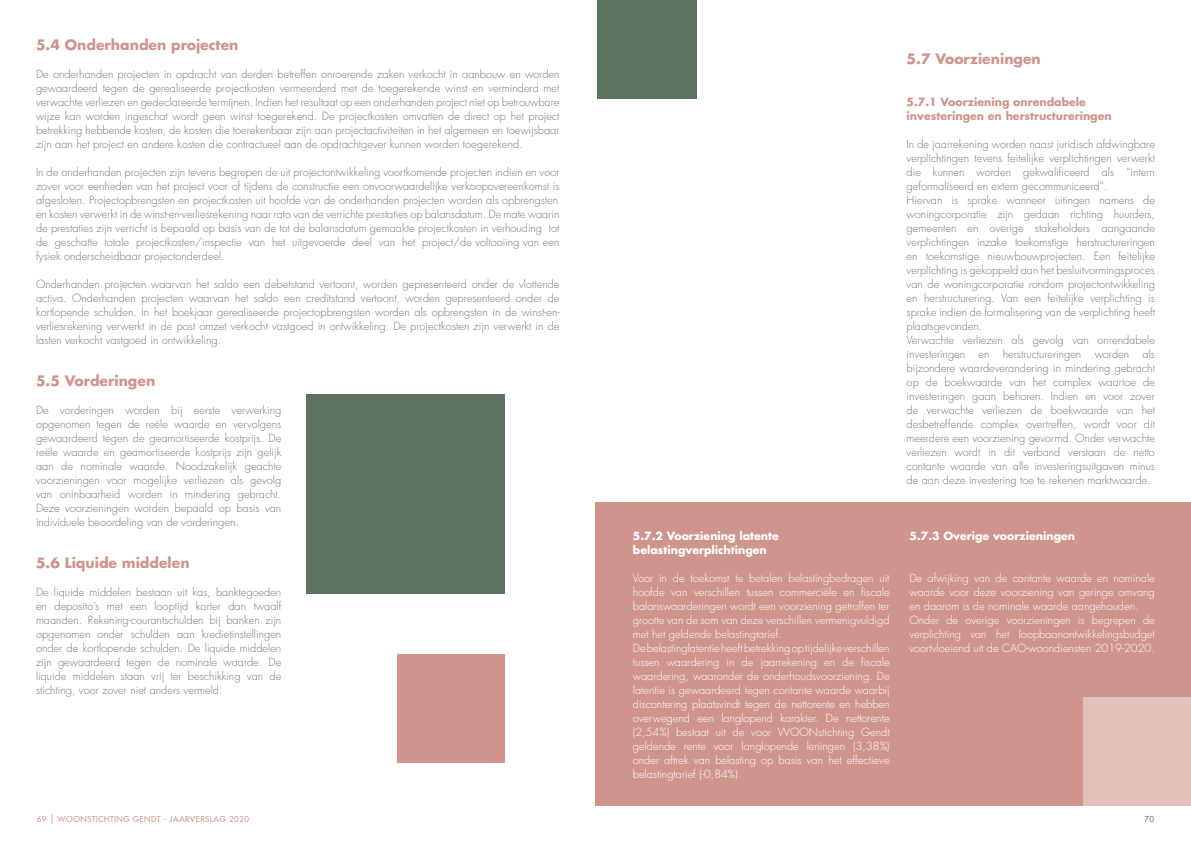
<style>
.page{position:relative;width:1191px;height:842px;background:#fff}
.page>*{position:absolute;margin:0;border:0;box-sizing:border-box;transform-origin:0 0}
.t1{font:700 14px "Futura Std";color:#cf958d}
.t2{font:300 11px/14px "Futura Std";color:#70787d;text-align:justify}
.t3{font:300 11px/14px "Futura Std";color:#fff;text-align:justify}
.t4{font:700 11px/14px "Futura Std";color:#fff}
.t5{font:700 11px/14px "Futura Std";color:#cf958d}
.t6{font:500 8px "Futura Std";letter-spacing:.06em;color:#cf958d}
.t7{font:500 8px "Futura Std";color:#70787d}
.s1{font-size:9.6px}
</style>
<div class="page">
<div style="left:595px;top:503px;width:596px;height:303px;background:#cf958d"></div>
<div style="left:597px;top:0;width:99px;height:99px;background:#5d7261"></div>
<div style="left:306px;top:395px;width:199px;height:199px;background:#5d7261"></div>
<div style="left:1083px;top:698px;width:108px;height:108px;background:#e3c1bb"></div>
<div style="left:397px;top:654px;width:108px;height:108px;background:#cf958d"></div>
<p class="t1" style="left:36px;top:35px;width:204px">5.4 Onderhanden projecten</p>
<p class="t2" style="left:36px;top:67px;width:525px">De onderhanden projecten in opdracht van derden betreffen onroerende zaken verkocht in aanbouw en worden gewaardeerd tegen de gerealiseerde projectkosten vermeerderd met de toegerekende winst en verminderd met verwachte verliezen en gedeclareerde termijnen. Indien het resultaat op een onderhanden project niet op betrouwbare wijze kan worden ingeschat wordt geen winst toegerekend. De projectkosten omvatten de direct op het project betrekking hebbende kosten, de kosten die toerekenbaar zijn aan projectactiviteiten in het algemeen en toewijsbaar zijn aan het project en andere kosten die contractueel aan de opdrachtgever kunnen worden toegerekend.</p>
<p class="t2" style="left:36px;top:165px;width:525px">In de onderhanden projecten zijn tevens begrepen de uit projectontwikkeling voortkomende projecten indien en voor zover voor eenheden van het project voor of tijdens de constructie een onvoorwaardelijke verkoopovereenkomst is afgesloten. Projectopbrengsten en projectkosten uit hoofde van de onderhanden projecten worden als opbrengsten</p>
<p class="t2" style="left:36px;top:207px;width:525px">en kosten verwerkt in de winst-en-verliesrekening naar rato van de verrichte prestaties op balansdatum. De mate waarin de prestaties zijn verricht is bepaald op basis van de tot de balansdatum gemaakte projectkosten in verhouding tot de geschatte totale projectkosten/inspectie van het uitgevoerde deel van het project/de voltooiing van een fysiek onderscheidbaar projectonderdeel.</p>
<p class="t2" style="left:36px;top:277px;width:525px">Onderhanden projecten waarvan het saldo een debetstand vertoont, worden gepresenteerd onder de vlottende activa. Onderhanden projecten waarvan het saldo een creditstand vertoont, worden gepresenteerd onder de kortlopende schulden. In het boekjaar gerealiseerde projectopbrengsten worden als opbrengsten in de winst-en&shy;verliesrekening verwerkt in de post omzet verkocht vastgoed in ontwikkeling. De projectkosten zijn verwerkt in de lasten verkocht vastgoed in ontwikkeling.</p>
<p class="t1" style="left:36px;top:371px;width:121px">5.5 Vorderingen</p>
<p class="t2" style="left:36px;top:403px;width:247px">De vorderingen worden bij eerste verwerking opgenomen tegen de reële waarde en vervolgens gewaardeerd tegen de geamortiseerde kostprijs. De reële waarde en geamortiseerde kostprijs zijn gelijk aan de nominale waarde. Noodzakelijk geachte voorzieningen voor mogelijke verliezen als gevolg van oninbaarheid worden in mindering gebracht.<br>Deze voorzieningen worden bepaald op basis van individuele beoordeling van de vorderingen.</p>
<p class="t1" style="left:36px;top:553px;width:155px">5.6 Liquide middelen</p>
<p class="t2" style="left:36px;top:585px;width:247px">De liquide middelen bestaan uit kas, banktegoeden en deposito’s met een looptijd korter dan twaalf maanden. Rekening-courantschulden bij banken zijn opgenomen onder schulden aan kredietinstellingen onder de kortlopende schulden. De liquide middelen zijn gewaardeerd tegen de nominale waarde. De liquide middelen staan vrij ter beschikking van de stichting, voor zover niet anders vermeld.</p>
<p class="t1" style="left:906px;top:49px;width:136px">5.7 Voorzieningen</p>
<p class="t5" style="left:906px;top:95px;width:207px">5.7.1 Voorziening onrendabele investeringen en herstructureringen</p>
<p class="t2" style="left:906px;top:137px;width:250px">In de jaarrekening worden naast juridisch afdwingbare verplichtingen tevens feitelijke verplichtingen verwerkt die kunnen worden gekwalificeerd als “intern geformaliseerd en extern gecommuniceerd”.</p>
<p class="t2" style="left:906px;top:193px;width:250px">Hiervan is sprake wanneer uitingen namens de woningcorporatie zijn gedaan richting huurders, gemeenten en overige stakeholders aangaande verplichtingen inzake toekomstige herstructureringen en toekomstige nieuwbouwprojecten. Een feitelijke verplichting is gekoppeld aan het besluitvormingsproces van de woningcorporatie rondom projectontwikkeling en herstructurering. Van een feitelijke verplichting is sprake indien de formalisering van de verplichting heeft plaatsgevonden.</p>
<p class="t2" style="left:906px;top:333px;width:250px">Verwachte verliezen als gevolg van onrendabele investeringen en herstructureringen worden als bijzondere waardeverandering in mindering gebracht op de boekwaarde van het complex waartoe de investeringen gaan behoren. Indien en voor zover de verwachte verliezen de boekwaarde van het desbetreffende complex overtreffen, wordt voor dit meerdere een voorziening gevormd. Onder verwachte verliezen wordt in dit verband verstaan de netto contante waarde van alle investeringsuitgaven minus de aan deze investering toe te rekenen marktwaarde.</p>
<p class="t4" style="left:633px;top:529px;width:147px">5.7.2 Voorziening latente belastingverplichtingen</p>
<p class="t3" style="left:633px;top:571px;width:258px">Voor in de toekomst te betalen belastingbedragen uit hoofde van verschillen tussen commerciële en fiscale balanswaarderingen wordt een voorziening getroffen ter grootte van de som van deze verschillen vermenigvuldigd met het geldende belastingtarief.</p>
<p class="t3" style="left:633px;top:641px;width:258px">De belastinglatentie heeft betrekking op tijdelijke verschillen tussen waardering in de jaarrekening en de fiscale waardering, waaronder de onderhoudsvoorziening. De latentie is gewaardeerd tegen contante waarde waarbij discontering plaatsvindt tegen de nettorente en hebben overwegend een langlopend karakter. De nettorente (2,54%) bestaat uit de voor WOONstichting Gendt geldende rente voor langlopende leningen (3,38%) onder aftrek van belasting op basis van het effectieve belastingtarief (-0,84%).</p>
<p class="t4" style="left:909px;top:529px;width:167px">5.7.3 Overige voorzieningen</p>
<p class="t3" style="left:909px;top:571px;width:247px">De afwijking van de contante waarde en nominale waarde voor deze voorziening van geringe omvang en daarom is de nominale waarde aangehouden.</p>
<p class="t3" style="left:909px;top:613px;width:247px">Onder de overige voorzieningen is begrepen de verplichting van het loopbaanontwikkelingsbudget voortvloeiend uit de CAO-woondiensten 2019-2020.</p>
<p class="t6" style="left:37px;top:814px;width:214px">69 <span class="s1">|</span> WOONSTICHTING GENDT - JAARVERSLAG 2020</p>
<p class="t7" style="left:1144px;top:814px;width:11px">70</p>
</div>
